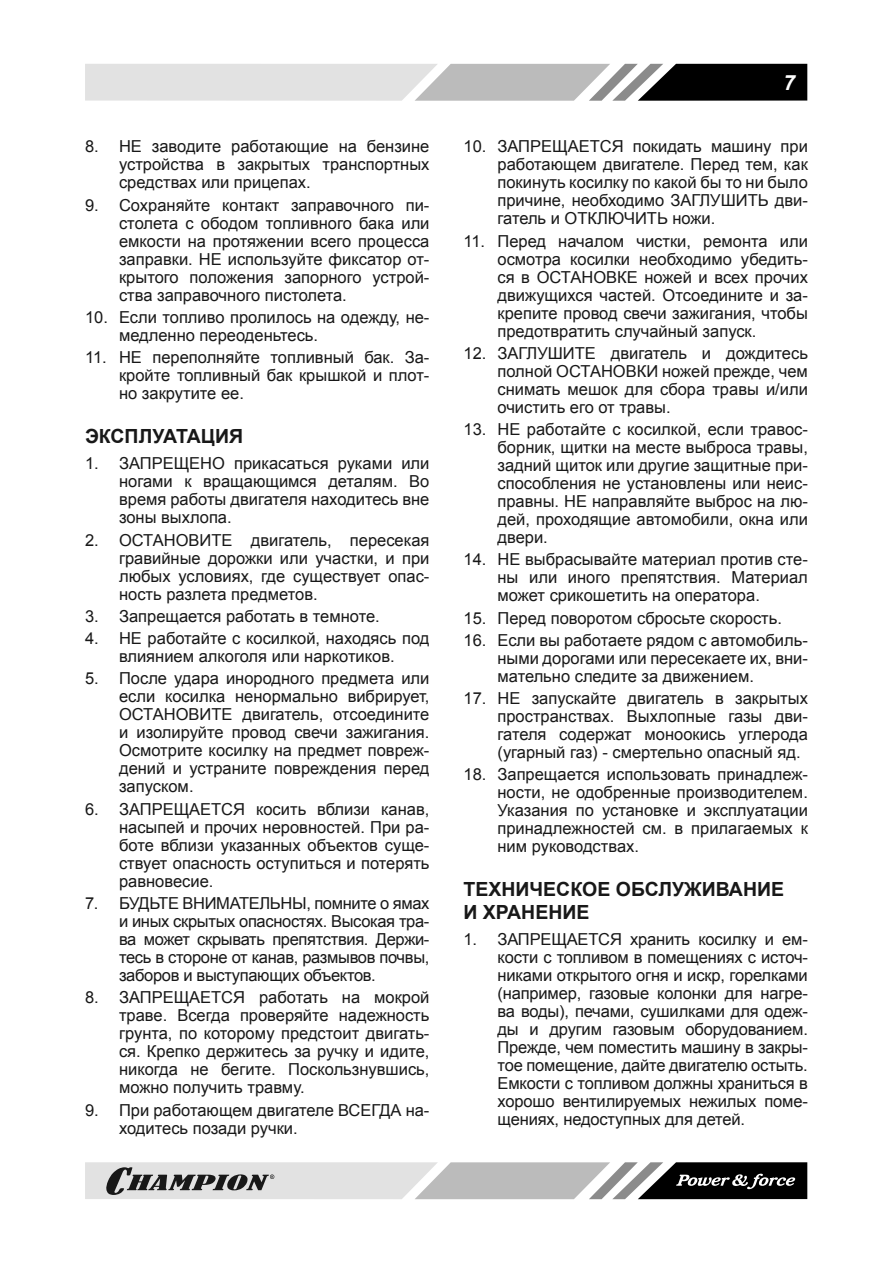
<style>
.page{position:relative;width:893px;height:1263px;background:#fff}
.page>*{position:absolute;margin:0;border:0;box-sizing:border-box;transform-origin:0 0}
.t1{font:italic 700 21px "Arial";color:#fff}
.t2{font:700 19.5px/22.5px "Arial";color:#181818}
.t3{font:16.5px/18px "Arial";color:#181818;text-align:justify}
</style>
<div class="page">
<svg style="left:85px;top:64px;width:722px;height:37px;background:#aaa"></svg>
<svg style="left:85px;top:1162px;width:722px;height:37px;background:#a2a2a2"></svg>
<p class="t3" style="left:119px;top:138px;width:312px;text-indent:-34px">8. НЕ заводите работающие на бензине устройства в закрытых транспортных средствах или прицепах.</p>
<p class="t3" style="left:119px;top:196px;width:312px;text-indent:-34px">9. Сохраняйте контакт заправочного пи&shy;столета с ободом топливного бака или емкости на протяжении всего процесса заправки. НЕ используйте фиксатор от&shy;крытого положения запорного устрой&shy;ства заправочного пистолета.</p>
<p class="t3" style="left:119px;top:308px;width:312px;text-indent:-34px">10. Если топливо пролилось на одежду, не&shy;медленно переоденьтесь.</p>
<p class="t3" style="left:119px;top:348px;width:312px;text-indent:-34px">11. НЕ переполняйте топливный бак. За&shy;кройте топливный бак крышкой и плот&shy;но закрутите ее.</p>
<p class="t2" style="left:85px;top:425px;width:160px">ЭКСПЛУАТАЦИЯ</p>
<p class="t3" style="left:119px;top:455px;width:312px;text-indent:-34px">1. ЗАПРЕЩЕНО прикасаться руками или ногами к вращающимся деталям. Во время работы двигателя находитесь вне зоны выхлопа.</p>
<p class="t3" style="left:119px;top:531px;width:312px;text-indent:-34px">2. ОСТАНОВИТЕ двигатель, пересекая гравийные дорожки или участки, и при любых условиях, где существует опас&shy;ность разлета предметов.</p>
<p class="t3" style="left:85px;top:607px;width:296px">3. Запрещается работать в темноте.</p>
<p class="t3" style="left:85px;top:629px;width:346px;text-align:center">4. НЕ работайте с косилкой, находясь под влиянием алкоголя или наркотиков.</p>
<p class="t3" style="left:119px;top:670px;width:312px;text-indent:-34px">5. После удара инородного предмета или если косилка ненормально вибрирует, ОСТАНОВИТЕ двигатель, отсоедините и изолируйте провод свечи зажигания.<br>Осмотрите косилку на предмет повреж&shy;дений и устраните повреждения перед запуском.</p>
<p class="t3" style="left:119px;top:800px;width:312px;text-indent:-34px">6. ЗАПРЕЩАЕТСЯ косить вблизи канав, насыпей и прочих неровностей. При ра&shy;боте вблизи указанных объектов суще&shy;ствует опасность оступиться и потерять равновесие.</p>
<p class="t3" style="left:119px;top:894px;width:312px;text-indent:-34px">7. БУДЬТЕ ВНИМАТЕЛЬНЫ, помните о ямах и иных скрытых опасностях. Высокая тра&shy;ва может скрывать препятствия. Держи&shy;тесь в стороне от канав, размывов почвы, заборов и выступающих объектов.</p>
<p class="t3" style="left:119px;top:988px;width:312px;text-indent:-34px">8. ЗАПРЕЩАЕТСЯ работать на мокрой траве. Всегда проверяйте надежность грунта, по которому предстоит двигать&shy;ся. Крепко держитесь за ручку и идите, никогда не бегите. Поскользнувшись, можно получить травму.</p>
<p class="t3" style="left:119px;top:1101px;width:312px;text-indent:-34px">9. При работающем двигателе ВСЕГДА на&shy;ходитесь позади ручки.</p>
<p class="t1" style="left:783px;top:70px;width:13px">7</p>
<p class="t3" style="left:497px;top:138px;width:312px;text-indent:-34px">10. ЗАПРЕЩАЕТСЯ покидать машину при работающем двигателе. Перед тем, как покинуть косилку по какой бы то ни было причине, необходимо ЗАГЛУШИТЬ дви&shy;гатель и ОТКЛЮЧИТЬ ножи.</p>
<p class="t3" style="left:497px;top:232px;width:312px;text-indent:-34px">11. Перед началом чистки, ремонта или осмотра косилки необходимо убедить&shy;ся в ОСТАНОВКЕ ножей и всех прочих движущихся частей. Отсоедините и за&shy;крепите провод свечи зажигания, чтобы предотвратить случайный запуск.</p>
<p class="t3" style="left:497px;top:344px;width:312px;text-indent:-34px">12. ЗАГЛУШИТЕ двигатель и дождитесь полной ОСТАНОВКИ ножей прежде, чем снимать мешок для сбора травы и/или очистить его от травы.</p>
<p class="t3" style="left:497px;top:420px;width:312px;text-indent:-34px">13. НЕ работайте с косилкой, если травос&shy;борник, щитки на месте выброса травы, задний щиток или другие защитные при&shy;способления не установлены или неис&shy;правны. НЕ направляйте выброс на лю&shy;дей, проходящие автомобили, окна или двери.</p>
<p class="t3" style="left:497px;top:551px;width:312px;text-indent:-34px">14. НЕ выбрасывайте материал против сте&shy;ны или иного препятствия. Материал может срикошетить на оператора.</p>
<p class="t3" style="left:463px;top:609px;width:320px">15. Перед поворотом сбросьте скорость.</p>
<p class="t3" style="left:497px;top:631px;width:312px;text-indent:-34px">16. Если вы работаете рядом с автомобиль&shy;ными дорогами или пересекаете их, вни&shy;мательно следите за движением.</p>
<p class="t3" style="left:497px;top:689px;width:312px;text-indent:-34px">17. НЕ запускайте двигатель в закрытых пространствах. Выхлопные газы дви&shy;гателя содержат моноокись углерода (угарный газ) - смертельно опасный яд.</p>
<p class="t3" style="left:497px;top:766px;width:312px;text-indent:-34px">18. Запрещается использовать принадлеж&shy;ности, не одобренные производителем.<br>Указания по установке и эксплуатации принадлежностей см. в прилагаемых к ним руководствах.</p>
<p class="t2" style="left:463px;top:879px;width:322px">ТЕХНИЧЕСКОЕ ОБСЛУЖИВАНИЕ<br>И ХРАНЕНИЕ</p>
<p class="t3" style="left:497px;top:930px;width:312px;text-indent:-34px">1. ЗАПРЕЩАЕТСЯ хранить косилку и ем&shy;кости с топливом в помещениях с источ&shy;никами открытого огня и искр, горелками (например, газовые колонки для нагре&shy;ва воды), печами, сушилками для одеж&shy;ды и другим газовым оборудованием.<br>Прежде, чем поместить машину в закры&shy;тое помещение, дайте двигателю остыть.<br>Емкости с топливом должны храниться в хорошо вентилируемых нежилых поме&shy;щениях, недоступных для детей.</p>
</div>
